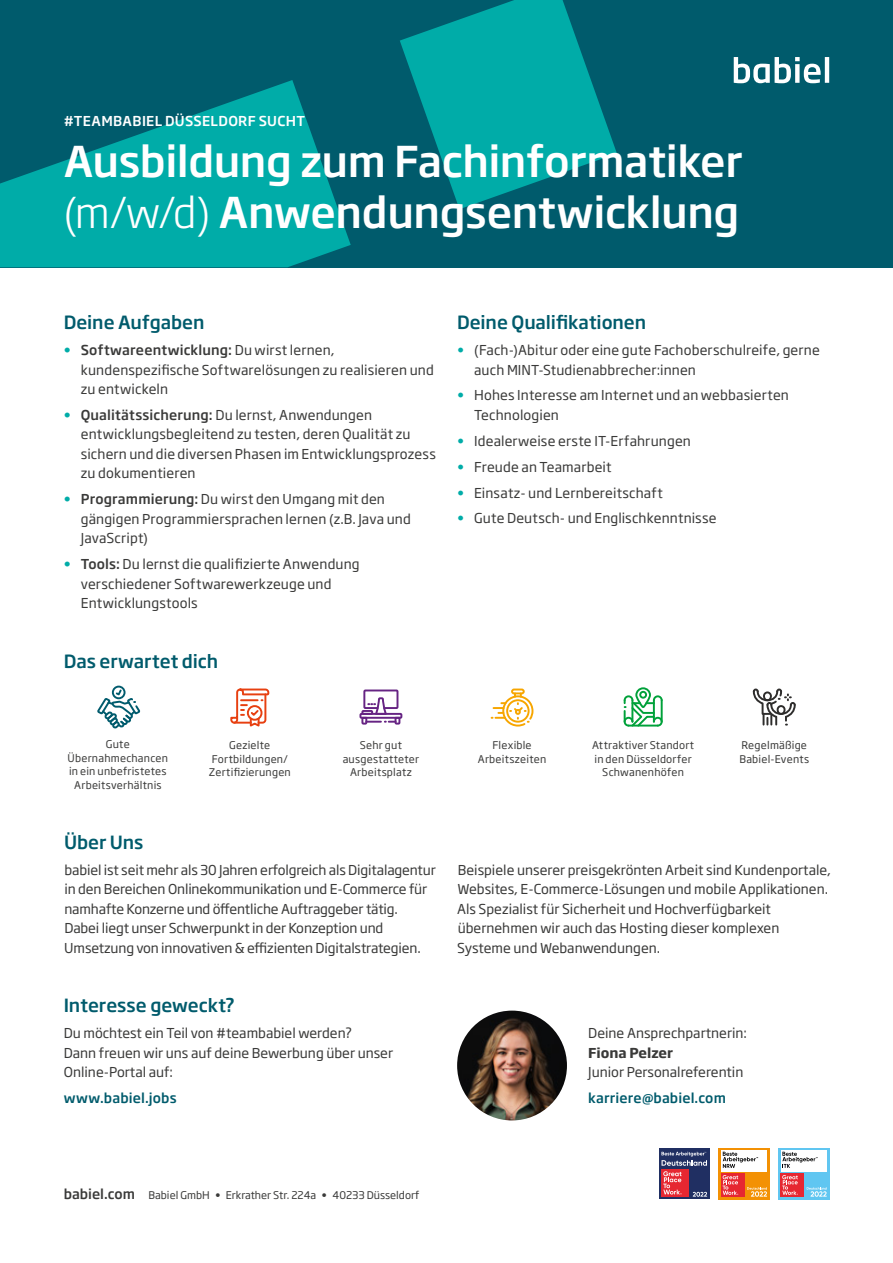
<style>
.page{position:relative;width:893px;height:1263px;background:#fff}
.page>*{position:absolute;margin:0;border:0;box-sizing:border-box;transform-origin:0 0}
.t1{font:500 42px/51px "Soho Gothic Pro";letter-spacing:-.01em;color:#fff}
.t2{font:500 18px "Soho Gothic Pro";letter-spacing:-.005em;color:#005b6c}
.t3{font:13.5px/19.5px "Soho Gothic Pro";color:#3a3a39}
.t4{font:500 13.5px "Soho Gothic Pro";letter-spacing:.01em;color:#005b6c}
.t5{font:500 13.5px "Soho Gothic Pro";letter-spacing:.025em;color:#fff}
.t6{font:700 13.5px "Soho Gothic Pro";color:#3a3a39}
.t7{font:10.5px/13.5px "Soho Gothic Pro";letter-spacing:.02em;color:#3a3a39;text-align:center}
.t8{font:10.5px "Soho Gothic Pro";color:#3a3a39}
.s1{font-weight:300}
.s2{font-weight:500;color:#00aca8}
.s3{font-weight:500}
.s4{color:#00aca8}
.s5{font-weight:500;font-size:13.5px}
</style>
<div class="page">
<div style="left:659px;top:1148px;width:51px;height:51px;background:#202f62"></div>
<svg style="left:661px;top:1152px;width:46px;height:45px"></svg>
<div style="left:718px;top:1148px;width:52px;height:51px;background:#f39104"></div>
<div style="left:721px;top:1151px;width:46px;height:21px;background:#fff"></div>
<div style="left:721px;top:1173px;width:23px;height:23px;background:#e62731"></div>
<svg style="left:723px;top:1175px;width:15px;height:20px"></svg>
<svg style="left:747px;top:1187px;width:20px;height:10px"></svg>
<svg style="left:723px;top:1152px;width:35px;height:16px"></svg>
<div style="left:778px;top:1148px;width:51px;height:51px;background:#60c6f1"></div>
<div style="left:781px;top:1151px;width:46px;height:21px;background:#fff"></div>
<div style="left:781px;top:1173px;width:23px;height:23px;background:#e62731"></div>
<svg style="left:782px;top:1175px;width:16px;height:20px"></svg>
<svg style="left:807px;top:1187px;width:20px;height:10px"></svg>
<svg style="left:782px;top:1152px;width:36px;height:16px"></svg>
<div style="left:0;top:0;width:893px;height:267px;background:#005b6c"></div>
<svg style="left:0;top:0;width:617px;height:267px"></svg>
<svg style="left:734px;top:57px;width:95px;height:26px"></svg>
<svg style="left:623px;top:687px;width:40px;height:40px"></svg>
<svg style="left:97px;top:686px;width:44px;height:43px"></svg>
<svg style="left:492px;top:693px;width:42px;height:34px"></svg>
<div style="left:511px;top:688px;width:14px;height:6px;border:2px solid #f7a600;border-radius:2px"></div>
<svg style="left:752px;top:688px;width:44px;height:37px"></svg>
<svg style="left:230px;top:688px;width:40px;height:39px"></svg>
<div style="left:359px;top:713px;width:43px;height:6px;border:2px solid #662483"></div>
<svg style="left:360px;top:696px;width:41px;height:29px"></svg>
<div style="left:363px;top:689px;width:35px;height:20px;border:2px solid #662483"></div>
<div style="left:361px;top:710px;width:12px;height:5px;border:2px solid #662483"></div>
<img style="left:457px;top:1010px;width:110px;height:110px;border-radius:55px">
<p class="t5" style="left:64px;top:111px;width:243px">#TEAMBABIEL DÜSSELDORF SUCHT</p>
<h1 class="t1" style="left:64px;top:134px;width:680px">Ausbildung zum Fachinformatiker <span class="s1">(m/w/d)</span> Anwendungsentwicklung</h1>
<h2 class="t2" style="left:64px;top:308px;width:142px">Deine Aufgaben</h2>
<p class="t3" style="left:81px;top:340px;width:355px;text-indent:-17px"><span class="s2">•</span> <span class="s3">Softwareentwicklung:</span> Du wirst lernen, kundenspezifische Softwarelösungen zu realisieren und zu entwickeln</p>
<p class="t3" style="left:81px;top:404px;width:357px;text-indent:-17px"><span class="s2">•</span> <span class="s3">Qualitätssicherung:</span> Du lernst, Anwendungen entwicklungsbegleitend zu testen, deren Qualität zu sichern und die diversen Phasen im Entwicklungsprozess zu dokumentieren</p>
<p class="t3" style="left:81px;top:489px;width:332px;text-indent:-17px"><span class="s2">•</span> <span class="s3">Programmierung:</span> Du wirst den Umgang mit den gängigen Programmiersprachen lernen (z.B. Java und<br>JavaScript)</p>
<p class="t3" style="left:81px;top:554px;width:280px;text-indent:-17px"><span class="s2">•</span> <span class="s3">Tools:</span> Du lernst die qualifizierte Anwendung verschiedener Softwarewerkzeuge und<br>Entwicklungstools</p>
<h2 class="t2" style="left:64px;top:647px;width:156px">Das erwartet dich</h2>
<h2 class="t2" style="left:457px;top:308px;width:191px">Deine Qualifikationen</h2>
<p class="t3" style="left:474px;top:340px;width:347px;text-indent:-17px"><span class="s4">•</span> (Fach-)Abitur oder eine gute Fachoberschulreife, gerne auch MINT-Studienabbrecher:innen</p>
<p class="t3" style="left:474px;top:385px;width:316px;text-indent:-17px"><span class="s4">•</span> Hohes Interesse am Internet und an webbasierten<br>Technologien</p>
<p class="t3" style="left:457px;top:430px;width:235px"><span class="s4">•</span> Idealerweise erste IT-Erfahrungen</p>
<p class="t3" style="left:457px;top:456px;width:156px"><span class="s4">•</span> Freude an Teamarbeit</p>
<p class="t3" style="left:457px;top:482px;width:207px"><span class="s4">•</span> Einsatz- und Lernbereitschaft</p>
<p class="t3" style="left:457px;top:508px;width:261px"><span class="s4">•</span> Gute Deutsch- und Englischkenntnisse</p>
<p class="t7" style="left:68px;top:737px;width:102px">Gute<br>Übernahmechancen in ein unbefristetes<br>Arbeitsverhältnis</p>
<p class="t7" style="left:478px;top:738px;width:70px">Flexible<br>Arbeitszeiten</p>
<p class="t7" style="left:739px;top:738px;width:71px;text-align:left">Regelmäßige<br>Babiel-Events</p>
<p class="t7" style="left:209px;top:738px;width:84px">Gezielte<br>Fortbildungen/<br>Zertifizierungen</p>
<p class="t7" style="left:343px;top:738px;width:78px">Sehr gut ausgestatteter<br>Arbeitsplatz</p>
<p class="t7" style="left:592px;top:738px;width:104px">Attraktiver Standort in den Düsseldorfer<br>Schwanenhöfen</p>
<h2 class="t2" style="left:64px;top:828px;width:81px">Über Uns</h2>
<p class="t3" style="left:64px;top:859px;width:373px">babiel ist seit mehr als 30 Jahren erfolgreich als Digitalagentur in den Bereichen Onlinekommunikation und E-Commerce für namhafte Konzerne und öffentliche Auftraggeber tätig.<br>Dabei liegt unser Schwerpunkt in der Konzeption und Umsetzung von innovativen &amp; effizienten Digitalstrategien.</p>
<p class="t3" style="left:457px;top:859px;width:375px">Beispiele unserer preisgekrönten Arbeit sind Kundenportale, Websites, E-Commerce-Lösungen und mobile Applikationen.<br>Als Spezialist für Sicherheit und Hochverfügbarkeit übernehmen wir auch das Hosting dieser komplexen Systeme und Webanwendungen.</p>
<h2 class="t2" style="left:64px;top:991px;width:173px">Interesse geweckt?</h2>
<p class="t3" style="left:64px;top:1023px;width:331px">Du möchtest ein Teil von #teambabiel werden?<br>Dann freuen wir uns auf deine Bewerbung über unser<br>Online-Portal auf:</p>
<p class="t4" style="left:64px;top:1087px;width:114px">www.babiel.jobs</p>
<p class="t8" style="left:64px;top:1187px;width:357px"><span class="s5">babiel.com</span> Babiel GmbH • Erkrather Str. 224a • 40233 Düsseldorf</p>
<p class="t3" style="left:588px;top:1023px;width:160px">Deine Ansprechpartnerin:</p>
<p class="t6" style="left:588px;top:1042px;width:86px">Fiona Pelzer</p>
<p class="t3" style="left:588px;top:1062px;width:157px">Junior Personalreferentin</p>
<p class="t4" style="left:588px;top:1087px;width:139px">karriere@babiel.com</p>
</div>
